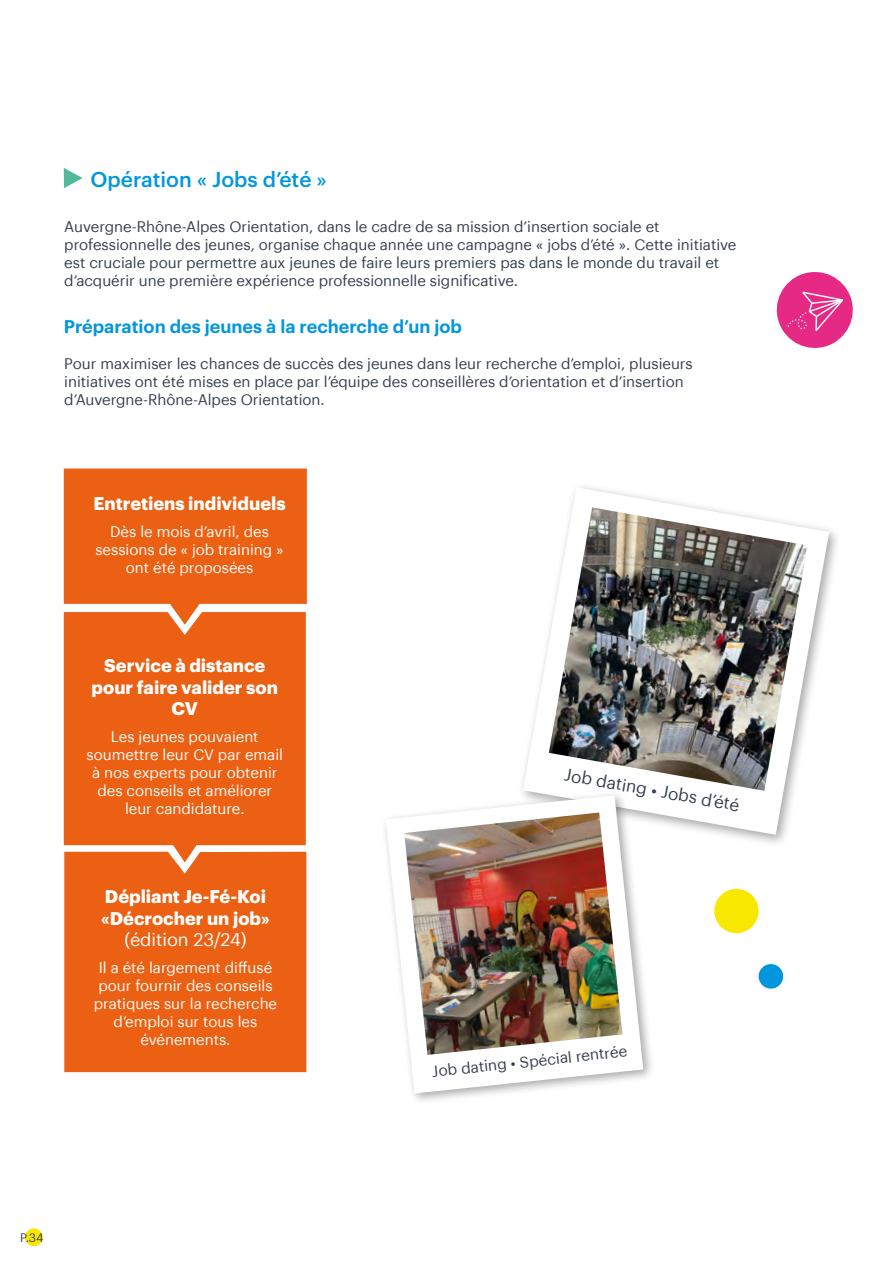
<style>
.page{position:relative;width:893px;height:1263px;background:#fff}
.page>*{position:absolute;margin:0;border:0;box-sizing:border-box;transform-origin:0 0}
.t1{font:500 21px "Graphik";color:#0096de}
.t2{font:700 18px/21.6px "Graphik";color:#fff;text-align:center}
.t3{font:600 18px "Graphik";color:#0096de}
.t4{font:18px "Graphik";color:#fff}
.t5{font:16.95px "Graphik";color:#353d4d}
.t6{font:15.3px "Graphik";color:#353d4d}
.t7{font:15px/18px "Graphik";color:#353d4d}
.t8{font:15px/18px "Graphik";color:#fff;text-align:center}
.t9{font:12px "Graphik";color:#353d4d}
</style>
<div class="page">
<div style="left:64px;top:862px;width:242px;height:210px;background:#eb6012"></div>
<div style="left:64px;top:625px;width:242px;height:237px;background:#eb6012"></div>
<svg style="left:64px;top:468px;width:243px;height:157px;background:#ec681f"></svg>
<svg style="left:64px;top:168px;width:19px;height:20px"></svg>
<svg style="left:776px;top:272px;width:77px;height:76px"></svg>
<svg style="left:714px;top:888px;width:45px;height:46px"></svg>
<svg style="left:758px;top:964px;width:26px;height:25px"></svg>
<svg style="left:523px;top:487px;width:306px;height:348px"></svg>
<img style="left:549px;top:507px;width:259px;height:284px">
<div style="left:380px;top:790px;width:275px;height:315px;background:#000;opacity:.35"></div>
<svg style="left:386px;top:795px;width:257px;height:298px"></svg>
<img style="left:404px;top:812px;width:218px;height:243px">
<div style="left:25px;top:1228px;width:18px;height:18px;background:#f8e800;border-radius:50%"></div>
<h1 class="t1" style="left:90px;top:164px;width:238px">Opération « Jobs d’été »</h1>
<p class="t7" style="left:64px;top:216px;width:674px">Auvergne-Rhône-Alpes Orientation, dans le cadre de sa mission d’insertion sociale et professionnelle des jeunes, organise chaque année une campagne « jobs d’été ». Cette initiative est cruciale pour permettre aux jeunes de faire leurs premiers pas dans le monde du travail et d’acquérir une première expérience professionnelle significative.</p>
<p class="t3" style="left:64px;top:313px;width:400px">Préparation des jeunes à la recherche d’un job</p>
<p class="t7" style="left:64px;top:353px;width:630px">Pour maximiser les chances de succès des jeunes dans leur recherche d’emploi, plusieurs initiatives ont été mises en place par l’équipe des conseillères d’orientation et d’insertion d’Auvergne-Rhône-Alpes Orientation.</p>
<p class="t2" style="left:93px;top:491px;width:194px">Entretiens individuels</p>
<p class="t8" style="left:95px;top:521px;width:190px">Dès le mois d’avril, des sessions de « job training » ont été proposées</p>
<p class="t2" style="left:92px;top:653px;width:188px">Service à distance pour faire valider son<br>CV</p>
<p class="t8" style="left:87px;top:726px;width:198px">Les jeunes pouvaient soumettre leur CV par email à nos experts pour obtenir des conseils et améliorer leur candidature.</p>
<p class="t2" style="left:101px;top:884px;width:170px;text-align:left">Dépliant Je-Fé-Koi «Décrocher un job»</p>
<p class="t4" style="left:124px;top:926px;width:124px">(édition 23/24)</p>
<p class="t8" style="left:94px;top:957px;width:185px">Il a été largement diffusé pour fournir des conseils pratiques sur la recherche d’emploi sur tous les événements.</p>
<p class="t5" style="left:567px;top:762px;width:179px;rotate:10deg">Job dating • Jobs d’été</p>
<p class="t6" style="left:431px;top:1060px;width:198px;rotate:-6deg">Job dating • Spécial rentrée</p>
<p class="t9" style="left:20px;top:1229px;width:25px">P.34</p>
</div>
